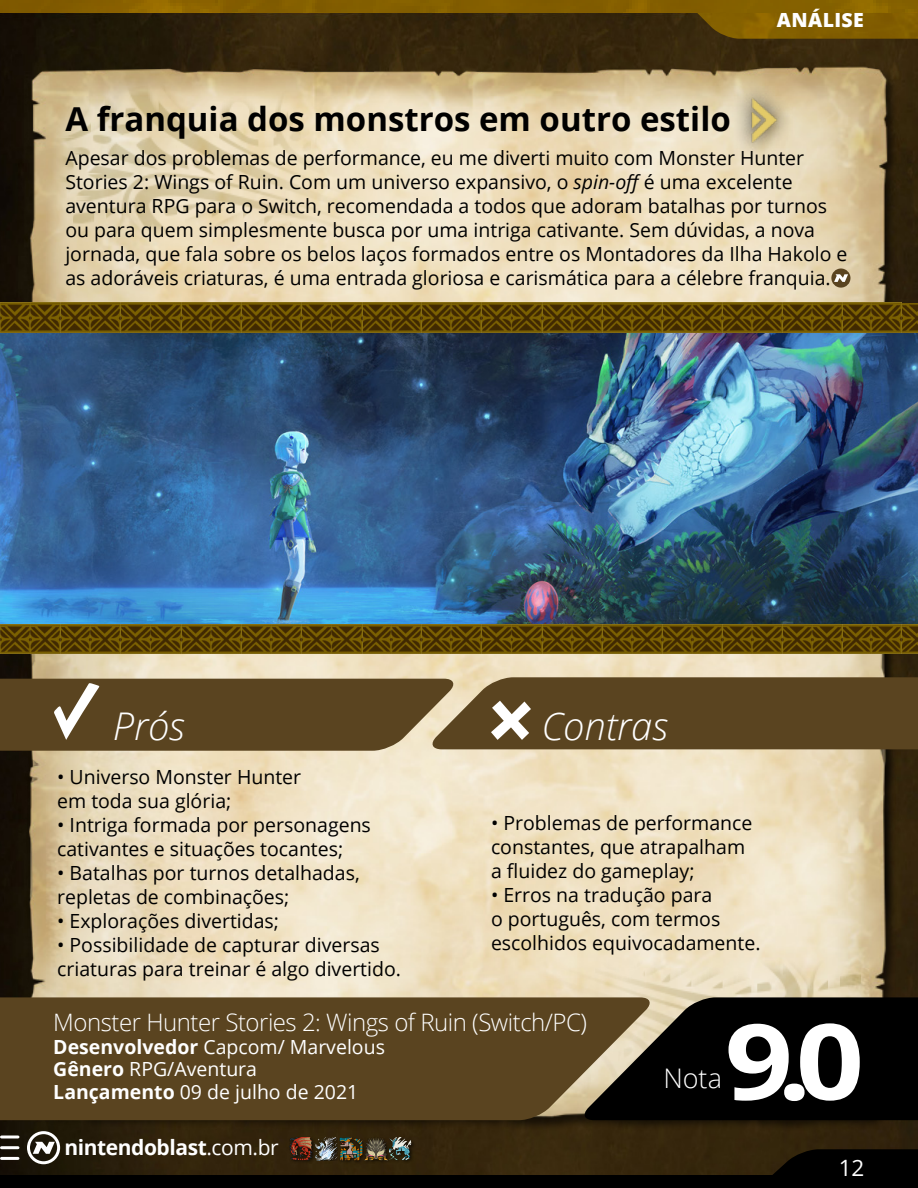
<style>
.page{position:relative;width:918px;height:1188px;background:#fff}
.page>*{position:absolute;margin:0;border:0;box-sizing:border-box;transform-origin:0 0}
.t1{font:700 105.15px "Open Sans";color:#fff;scale:1.14 1}
.t2{font:italic 300 38.25px "Open Sans";color:#fff}
.t3{font:700 33px "Open Sans";color:#000}
.t4{font:300 27px "Open Sans";color:#fff}
.t5{font:300 24px "Open Sans";letter-spacing:-.02em;color:#fff}
.t6{font:22.5px "Open Sans";color:#fff}
.t7{font:700 21px "Open Sans";letter-spacing:-.02em;color:#fff}
.t8{font:19.5px/24px "Open Sans";color:#000}
.t9{font:19.5px/22.5px "Open Sans";color:#fff}
.t10{font:800 19.5px "Open Sans";letter-spacing:.02em;color:#fff}
.s1{font-style:italic}
.s2{font-weight:700}
.s3{font-weight:400}
</style>
<div class="page">
<img style="left:0;top:0;width:918px;height:1175px">
<img style="left:26px;top:65px;width:872px;height:238px">
<img style="left:26px;top:654px;width:872px;height:477px">
<img style="left:54px;top:81px;width:358px;height:159px">
<img style="left:522px;top:958px;width:358px;height:39px">
<svg style="left:0;top:677px;width:918px;height:74px;background:#66512f"></svg>
<div style="left:653px;top:997px;width:265px;height:123px;background:#000"></div>
<svg style="left:0;top:997px;width:653px;height:123px;background:#5d4826"></svg>
<img style="left:733px;top:81px;width:60px;height:78px">
<img style="left:0;top:333px;width:918px;height:291px">
<img style="left:0;top:303px;width:918px;height:30px">
<img style="left:0;top:624px;width:918px;height:30px">
<svg style="left:831px;top:269px;width:20px;height:19px"></svg>
<svg style="left:834px;top:274px;width:14px;height:8px"></svg>
<div style="left:27px;top:1131px;width:33px;height:33px;border:3px solid #fff;border-radius:50%"></div>
<svg style="left:33px;top:1142px;width:22px;height:12px"></svg>
<img style="left:690px;top:0;width:228px;height:39px">
<div style="left:0;top:1175px;width:918px;height:13px;background:#000"></div>
<svg style="left:764px;top:1149px;width:154px;height:26px;background:#080601"></svg>
<svg style="left:2px;top:1136px;width:16px;height:2px"></svg>
<hr style="left:2px;top:1146px;width:16px;height:3px;background:#fff">
<hr style="left:2px;top:1157px;width:16px;height:3px;background:#fff">
<div style="left:288px;top:1136px;width:28px;height:28px;background:#2d200a"></div>
<img style="left:290px;top:1137px;width:23px;height:23px">
<div style="left:338px;top:1137px;width:28px;height:27px;background:#000;opacity:.75"></div>
<img style="left:338px;top:1137px;width:24px;height:23px">
<div style="left:315px;top:1137px;width:23px;height:23px;background:#000;opacity:.75"></div>
<div style="left:363px;top:1136px;width:28px;height:28px;background:#000;opacity:.75"></div>
<img style="left:364px;top:1137px;width:24px;height:23px">
<div style="left:388px;top:1136px;width:27px;height:27px;background:#000;opacity:.75"></div>
<p class="t10" style="left:777px;top:6px;width:89px">ANÁLISE</p>
<h3 class="t3" style="left:65px;top:95px;width:667px">A franquia dos monstros em outro estilo</h3>
<p class="t8" style="left:65px;top:145px;width:784px">Apesar dos problemas de performance, eu me diverti muito com Monster Hunter Stories 2: Wings of Ruin. Com um universo expansivo, o <span class="s1">spin-off</span> é uma excelente aventura RPG para o Switch, recomendada a todos que adoram batalhas por turnos ou para quem simplesmente busca por uma intriga cativante. Sem dúvidas, a nova jornada, que fala sobre os belos laços formados entre os Montadores da Ilha Hakolo e as adoráveis criaturas, é uma entrada gloriosa e carismática para a célebre franquia.</p>
<h2 class="t2" style="left:113px;top:700px;width:73px">Prós</h2>
<h2 class="t2" style="left:542px;top:700px;width:128px">Contras</h2>
<p class="t8" style="left:57px;top:764px;width:245px">• Universo Monster Hunter em toda sua glória;</p>
<p class="t8" style="left:57px;top:812px;width:315px">• Intriga formada por personagens cativantes e situações tocantes;</p>
<p class="t8" style="left:57px;top:860px;width:304px">• Batalhas por turnos detalhadas, repletas de combinações;</p>
<p class="t8" style="left:57px;top:908px;width:223px">• Explorações divertidas;</p>
<p class="t8" style="left:57px;top:932px;width:345px">• Possibilidade de capturar diversas criaturas para treinar é algo divertido.</p>
<p class="t8" style="left:491px;top:811px;width:263px">• Problemas de performance constantes, que atrapalham a fluidez do gameplay;</p>
<p class="t8" style="left:491px;top:883px;width:271px">• Erros na tradução para<br>o português, com termos escolhidos equivocadamente.</p>
<p class="t5" style="left:53px;top:1006px;width:535px">Monster Hunter Stories 2: Wings of Ruin (Switch/PC)</p>
<p class="t9" style="left:53px;top:1035px;width:333px"><span class="s2">Desenvolvedor</span> Capcom/ Marvelous<br><span class="s2">Gênero</span> RPG/Aventura<br><span class="s2">Lançamento</span> 09 de julho de 2021</p>
<p class="t7" style="left:64px;top:1132px;width:216px">nintendoblast<span class="s3">.com.br</span></p>
<h3 class="t4" style="left:663px;top:1060px;width:60px">Nota</h3>
<h1 class="t1" style="left:725px;top:987px;width:124px">9.0</h1>
<p class="t6" style="left:839px;top:1153px;width:27px">12</p>
</div>
